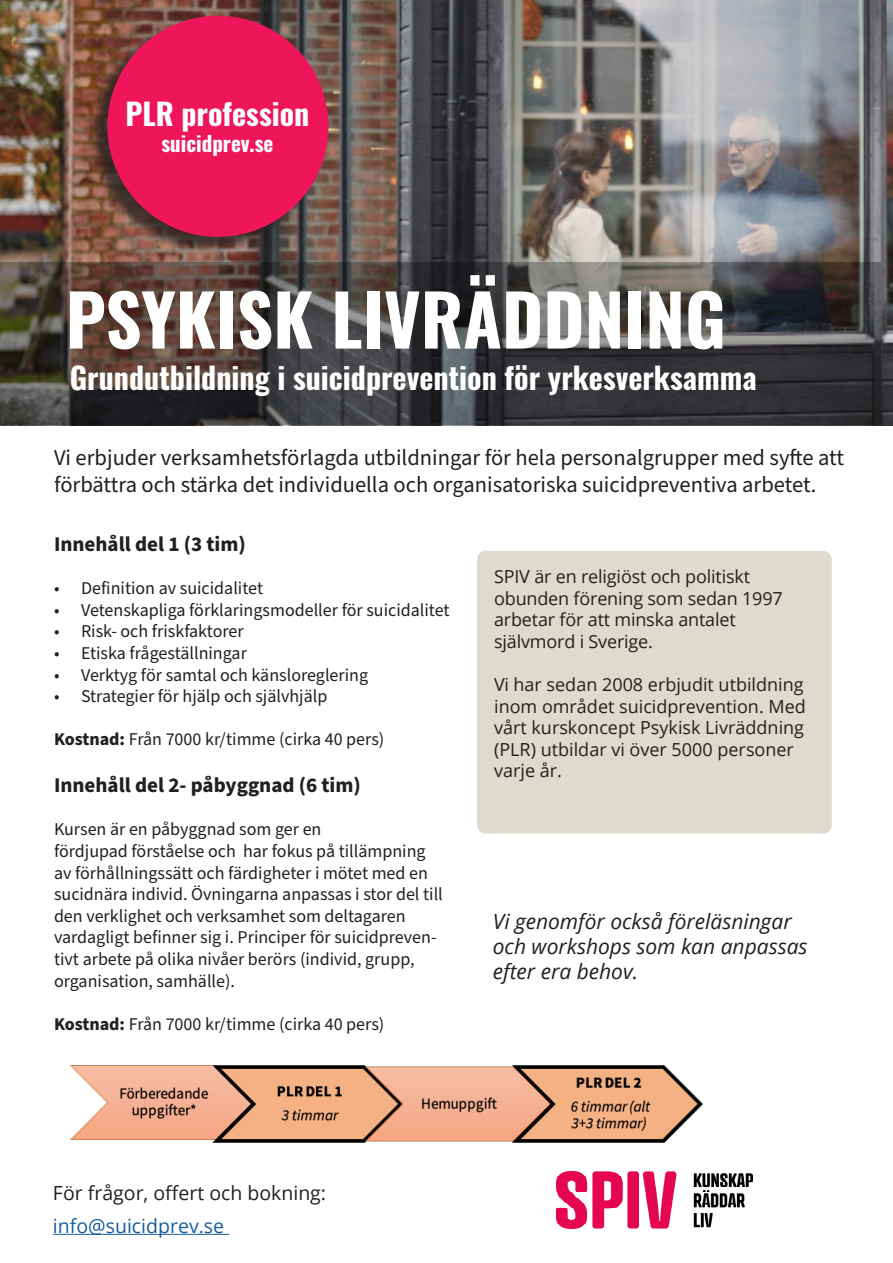
<style>
.page{position:relative;width:893px;height:1263px;background:#fff}
.page>*{position:absolute;margin:0;border:0;box-sizing:border-box;transform-origin:0 0}
.t1{font:700 70.5px "Oswald";color:#fff}
.t2{font:700 30px "Oswald";color:#fff}
.t3{font:22.5px/27px "Source Sans Pro";color:#231f20}
.t4{font:italic 21px/25.2px "Open Sans";color:#231f20}
.t5{font:700 21px "Source Sans Pro";color:#231f20}
.t6{font:700 21px "Oswald";color:#fff}
.t7{font:19.5px "Open Sans";color:#231f20}
.t8{font:19.5px "Open Sans";color:#175d9e}
.t9{font:18px/21.6px "Source Sans Pro";color:#231f20}
.t10{font:18px/21.6px "Open Sans";color:#231f20}
.s1{font-weight:700}
</style>
<div class="page">
<img style="left:0;top:0;width:893px;height:425px">
<img style="left:556px;top:1172px;width:197px;height:57px">
<div style="left:477px;top:551px;width:355px;height:282px;background:#dedace;border-radius:9px"></div>
<div style="left:88px;top:17px;width:238px;height:238px;background:#231f20;opacity:.75"></div>
<div style="left:107px;top:16px;width:221px;height:221px;background:#ee155a;border-radius:50%"></div>
<hr style="left:53px;top:1234px;width:176px;height:1px;background:#175d9e">
<img style="left:70px;top:1065px;width:633px;height:78px">
<svg style="left:0;top:263px;width:881px;height:162px"></svg>
<h2 class="t2" style="left:125px;top:98px;width:186px">PLR profession</h2>
<p class="t6" style="left:161px;top:132px;width:114px">suicidprev.se</p>
<h1 class="t1" style="left:66px;top:283px;width:662px">PSYKISK LIVRÄDDNING</h1>
<h2 class="t2" style="left:70px;top:362px;width:688px">Grundutbildning i suicidprevention för yrkesverksamma</h2>
<p class="t3" style="left:54px;top:444px;width:792px">Vi erbjuder verksamhetsförlagda utbildningar för hela personalgrupper med syfte att förbättra och stärka det individuella och organisatoriska suicidpreventiva arbetet.</p>
<p class="t5" style="left:54px;top:530px;width:193px">Innehåll del 1 (3 tim)</p>
<p class="t9" style="left:54px;top:578px;width:211px">• Definition av suicidalitet</p>
<p class="t9" style="left:54px;top:599px;width:397px">• Vetenskapliga förklaringsmodeller för suicidalitet</p>
<p class="t9" style="left:54px;top:621px;width:191px">• Risk- och friskfaktorer</p>
<p class="t9" style="left:54px;top:643px;width:194px">• Etiska frågeställningar</p>
<p class="t9" style="left:54px;top:664px;width:316px">• Verktyg för samtal och känsloreglering</p>
<p class="t9" style="left:54px;top:686px;width:275px">• Strategier för hjälp och självhjälp</p>
<p class="t9" style="left:54px;top:729px;width:332px"><span class="s1">Kostnad:</span> Från 7000 kr/timme (cirka 40 pers)</p>
<p class="t5" style="left:54px;top:771px;width:308px">Innehåll del 2- påbyggnad (6 tim)</p>
<p class="t9" style="left:54px;top:819px;width:390px">Kursen är en påbyggnad som ger en<br>fördjupad förståelse och har fokus på tillämpning av förhållningssätt och färdigheter i mötet med en sucidnära individ. Övningarna anpassas i stor del till den verklighet och verksamhet som deltagaren vardagligt befinner sig i. Principer för suicidpreven&shy;tivt arbete på olika nivåer berörs (individ, grupp, organisation, samhälle).</p>
<p class="t9" style="left:54px;top:1013px;width:332px"><span class="s1">Kostnad:</span> Från 7000 kr/timme (cirka 40 pers)</p>
<p class="t10" style="left:494px;top:565px;width:290px">SPIV är en religiöst och politiskt obunden förening som sedan 1997 arbetar för att minska antalet självmord i Sverige.</p>
<p class="t10" style="left:494px;top:673px;width:313px">Vi har sedan 2008 erbjudit utbildning inom området suicidprevention. Med vårt kurskoncept Psykisk Livräddning (PLR) utbildar vi över 5000 personer varje år.</p>
<p class="t4" style="left:493px;top:908px;width:316px">Vi genomför också föreläsningar och workshops som kan anpassas efter era behov.</p>
<p class="t7" style="left:53px;top:1180px;width:275px">För frågor, offert och bokning:</p>
<p class="t8" style="left:53px;top:1212px;width:173px">info@suicidprev.se</p>
</div>
